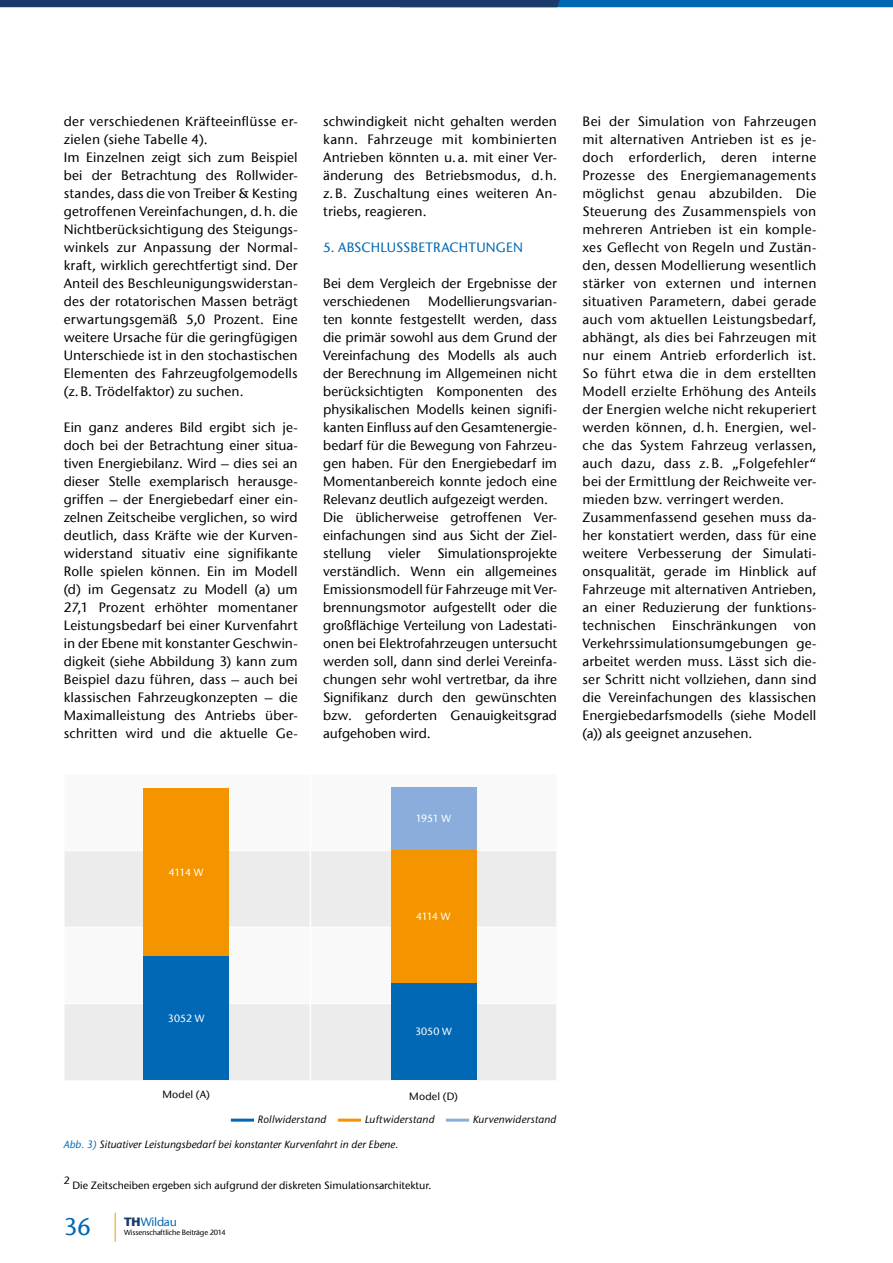
<style>
.page{position:relative;width:893px;height:1263px;background:#fff}
.page>*{position:absolute;margin:0;border:0;box-sizing:border-box;transform-origin:0 0}
.t1{font:500 24px "ITC Stone Sans Com";color:#0068b4}
.t2{font:500 13.5px/18px "ITC Stone Sans Com";letter-spacing:.01em;color:#000}
.t3{font:500 13.5px "ITC Stone Sans Com";letter-spacing:.015em;color:#0068b4}
.t4{font:500 12px "ITC Stone Sans Com";letter-spacing:-.02em;color:#0068b4}
.t5{font:italic 500 10.5px "ITC Stone Sans Com";color:#000}
.t6{font:500 10.5px "ITC Stone Sans Com";color:#000}
.t7{font:500 10.5px "ITC Stone Sans Com";letter-spacing:-.035em;color:#fff}
.t8{font:500 7.5px "ITC Stone Sans Com";letter-spacing:-.02em;color:#000}
.s1{color:#0068b4}
.s2{font-weight:700;color:#1c3a69}
</style>
<div class="page">
<svg style="left:0;top:0;width:893px;height:7px;background:#114b85"></svg>
<svg style="left:115px;top:1213px;width:1px;height:29px"></svg>
<svg style="left:65px;top:851px;width:491px;height:229px;fill:#ececec"></svg>
<hr style="left:65px;top:927px;width:245px;height:1px;background:#fff">
<hr style="left:311px;top:927px;width:245px;height:1px;background:#fff">
<hr style="left:65px;top:1003px;width:245px;height:1px;background:#fff">
<hr style="left:311px;top:1003px;width:245px;height:1px;background:#fff">
<hr style="left:310px;top:851px;width:1px;height:76px;background:#fff">
<hr style="left:310px;top:927px;width:1px;height:77px;background:#fff">
<hr style="left:310px;top:1004px;width:1px;height:76px;background:#fff">
<hr style="left:231px;top:1119px;width:23px;height:3px;background:#0068b4">
<hr style="left:338px;top:1119px;width:23px;height:3px;background:#f49500">
<hr style="left:446px;top:1119px;width:23px;height:3px;background:#8aaddc">
<div style="left:144px;top:956px;width:85px;height:124px;background:#0068b4"></div>
<div style="left:144px;top:788px;width:85px;height:168px;background:#f49500"></div>
<div style="left:391px;top:982px;width:85px;height:98px;background:#0068b4"></div>
<div style="left:391px;top:850px;width:85px;height:132px;background:#f49500"></div>
<div style="left:391px;top:787px;width:85px;height:63px;background:#8aaddc"></div>
<p class="t2" style="left:64px;top:112px;width:235px">der verschiedenen Kräfteeinflüsse er&shy;zielen (siehe Tabelle 4).<br>Im Einzelnen zeigt sich zum Beispiel bei der Betrachtung des Rollwider&shy;standes, dass die von Treiber &amp; Kesting getroffenen Vereinfachungen, d.h. die Nichtberücksichtigung des Steigungs&shy;winkels zur Anpassung der Normal&shy;kraft, wirklich gerechtfertigt sind. Der Anteil des Beschleunigungswiderstan&shy;des der rotatorischen Massen beträgt erwartungsgemäß 5,0 Prozent. Eine weitere Ursache für die geringfügigen Unterschiede ist in den stochastischen Elementen des Fahrzeugfolgemodells (z.B. Trödelfaktor) zu suchen.</p>
<p class="t2" style="left:64px;top:418px;width:235px;text-align:justify">Ein ganz anderes Bild ergibt sich je&shy;doch bei der Betrachtung einer situa&shy;tiven Energiebilanz. Wird – dies sei an dieser Stelle exemplarisch herausge&shy;griffen – der Energiebedarf einer ein&shy;zelnen Zeitscheibe verglichen, so wird deutlich, dass Kräfte wie der Kurven&shy;widerstand situativ eine signifikante Rolle spielen können. Ein im Modell (d) im Gegensatz zu Modell (a) um 27,1 Prozent erhöhter momentaner Leistungsbedarf bei einer Kurvenfahrt in der Ebene mit konstanter Geschwin&shy;digkeit (siehe Abbildung 3) kann zum Beispiel dazu führen, dass – auch bei klassischen Fahrzeugkonzepten – die Maximalleistung des Antriebs über&shy;schritten wird und die aktuelle Ge-</p>
<p class="t2" style="left:323px;top:112px;width:235px;text-align:justify">schwindigkeit nicht gehalten werden kann. Fahrzeuge mit kombinierten Antrieben könnten u.a. mit einer Ver&shy;änderung des Betriebsmodus, d.h. z.B. Zuschaltung eines weiteren An&shy;triebs, reagieren.</p>
<p class="t3" style="left:323px;top:239px;width:201px">5. ABSCHLUSSBETRACHTUNGEN</p>
<p class="t2" style="left:323px;top:274px;width:235px">Bei dem Vergleich der Ergebnisse der verschiedenen</p>
<p class="t2" style="left:323px;top:292px;width:235px;text-indent:105px">Modellierungsvarian&shy;ten konnte festgestellt werden, dass die primär sowohl aus dem Grund der Vereinfachung des Modells als auch der Berechnung im Allgemeinen nicht berücksichtigten Komponenten des physikalischen Modells keinen signifi&shy;kanten Einfluss auf den Gesamtenergie&shy;bedarf für die Bewegung von Fahrzeu&shy;gen haben. Für den Energiebedarf im Momentanbereich konnte jedoch eine Relevanz deutlich aufgezeigt werden.<br>Die üblicherweise getroffenen Ver&shy;einfachungen sind aus Sicht der Ziel&shy;stellung vieler Simulationsprojekte verständlich. Wenn ein allgemeines Emissionsmodell für Fahrzeuge mit Ver&shy;brennungsmotor aufgestellt oder die großflächige Verteilung von Ladestati&shy;onen bei Elektrofahrzeugen untersucht werden soll, dann sind derlei Vereinfa&shy;chungen sehr wohl vertretbar, da ihre Signifikanz durch den gewünschten bzw. geforderten Genauigkeitsgrad aufgehoben wird.</p>
<p class="t2" style="left:583px;top:112px;width:235px">Bei der Simulation von Fahrzeugen mit alternativen Antrieben ist es je&shy;doch erforderlich, deren interne Prozesse des Energiemanagements möglichst genau abzubilden. Die Steuerung des Zusammenspiels von mehreren Antrieben ist ein komple&shy;xes Geflecht von Regeln und Zustän&shy;den, dessen Modellierung wesentlich stärker von externen und internen situativen Parametern, dabei gerade auch vom aktuellen Leistungsbedarf, abhängt, als dies bei Fahrzeugen mit nur einem Antrieb erforderlich ist.<br>So führt etwa die in dem erstellten Modell erzielte Erhöhung des Anteils der Energien welche nicht rekuperiert werden können, d. h. Energien, wel&shy;che das System Fahrzeug verlassen, auch dazu, dass z. B. „Folgefehler“ bei der Ermittlung der Reichweite ver&shy;mieden bzw. verringert werden.<br>Zusammenfassend gesehen muss da&shy;her konstatiert werden, dass für eine weitere Verbesserung der Simulati&shy;onsqualität, gerade im Hinblick auf Fahrzeuge mit alternativen Antrieben, an einer Reduzierung der funktions&shy;technischen Einschränkungen von Verkehrssimulationsumgebungen ge&shy;arbeitet werden muss. Lässt sich die&shy;ser Schritt nicht vollziehen, dann sind die Vereinfachungen des klassischen Energiebedarfsmodells (siehe Modell (a)) als geeignet anzusehen.</p>
<p class="t7" style="left:169px;top:866px;width:36px">4114 W</p>
<p class="t7" style="left:416px;top:812px;width:37px">1951 W</p>
<p class="t7" style="left:416px;top:910px;width:36px">4114 W</p>
<p class="t7" style="left:168px;top:1012px;width:38px">3052 W</p>
<p class="t7" style="left:415px;top:1025px;width:38px">3050 W</p>
<p class="t6" style="left:162px;top:1088px;width:49px">Model (A)</p>
<p class="t6" style="left:409px;top:1089px;width:50px">Model (D)</p>
<p class="t5" style="left:258px;top:1113px;width:70px">Rollwiderstand</p>
<p class="t5" style="left:365px;top:1113px;width:71px">Luftwiderstand</p>
<p class="t5" style="left:473px;top:1113px;width:85px">Kurvenwiderstand</p>
<p class="t5" style="left:64px;top:1137px;width:336px"><span class="s1">Abb. 3)</span> Situativer Leistungsbedarf bei konstanter Kurvenfahrt in der Ebene.</p>
<p class="t6" style="left:64px;top:1178px;width:369px">2 Die Zeitscheiben ergeben sich aufgrund der diskreten Simulationsarchitektur.</p>
<h1 class="t1" style="left:64px;top:1212px;width:29px">36</h1>
<p class="t4" style="left:124px;top:1215px;width:54px"><span class="s2">TH</span>Wildau</p>
<p class="t8" style="left:124px;top:1228px;width:103px">Wissenschaftliche Beiträge 2014</p>
</div>
